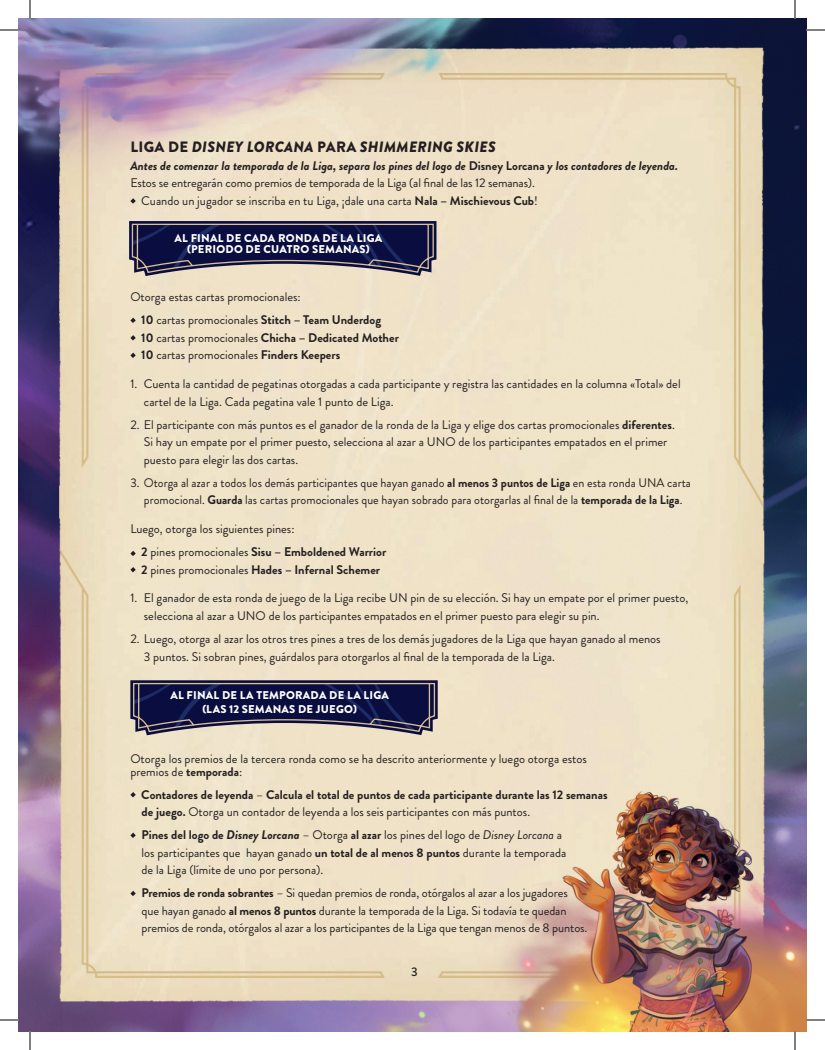
<style>
.page{position:relative;width:825px;height:1050px;background:#fff}
.page>*{position:absolute;margin:0;border:0;box-sizing:border-box;transform-origin:0 0}
.t1{font:italic 900 15px "Brandon Grotesque";letter-spacing:.02em;color:#231f20}
.t2{font:12.5px/17.5px "Brandon Grotesque";color:#231f20}
.t3{font:700 12.5px/17.5px "Brandon Grotesque";color:#231f20}
.t4{font:italic 700 12.5px "Brandon Grotesque";color:#231f20}
.t5{font:500 12.5px "Brandon Grotesque";color:#231f20}
.t6{font:900 11.25px/11.2px "Brandon Grotesque";letter-spacing:.02em;color:#fff;text-align:center}
.s1{font-style:normal}
.s2{font-weight:700}
.s3{font-weight:400}
.s4{font-weight:700;font-style:italic}
.s5{font-style:italic}
</style>
<div class="page">
<img style="left:19px;top:19px;width:787px;height:1012px">
<svg style="left:129px;top:221px;width:307px;height:55px;background:#3b3a5b"></svg>
<svg style="left:130px;top:680px;width:308px;height:55px;background:#3e3d5c"></svg>
<svg style="left:130px;top:198px;width:6px;height:6px"></svg>
<svg style="left:130px;top:318px;width:6px;height:5px"></svg>
<svg style="left:130px;top:335px;width:6px;height:6px"></svg>
<svg style="left:130px;top:353px;width:6px;height:5px"></svg>
<svg style="left:130px;top:551px;width:6px;height:5px"></svg>
<svg style="left:130px;top:567px;width:6px;height:5px"></svg>
<svg style="left:130px;top:792px;width:6px;height:5px"></svg>
<svg style="left:130px;top:833px;width:6px;height:5px"></svg>
<svg style="left:130px;top:891px;width:6px;height:5px"></svg>
<svg style="left:0;top:29px;width:19px;height:2px"></svg>
<svg style="left:806px;top:29px;width:19px;height:2px"></svg>
<svg style="left:0;top:1019px;width:19px;height:2px"></svg>
<svg style="left:806px;top:1019px;width:19px;height:2px"></svg>
<svg style="left:29px;top:0;width:2px;height:19px"></svg>
<svg style="left:29px;top:1031px;width:2px;height:19px"></svg>
<svg style="left:794px;top:0;width:2px;height:19px"></svg>
<svg style="left:794px;top:1031px;width:2px;height:19px"></svg>
<p class="t1" style="left:130px;top:136px;width:367px"><span class="s1">LIGA DE</span> DISNEY LORCANA <span class="s1">PARA</span> SHIMMERING SKIES</p>
<p class="t4" style="left:130px;top:157px;width:549px">Antes de comenzar la temporada de la Liga, separa los pines del logo de <span class="s1">Disney Lorcana</span> y los contadores de leyenda.</p>
<p class="t2" style="left:130px;top:175px;width:406px">Estos se entregarán como premios de temporada de la Liga (al final de las 12 semanas).</p>
<p class="t2" style="left:141px;top:192px;width:398px">Cuando un jugador se inscriba en tu Liga, ¡dale una carta <span class="s2">Nala – Mischievous Cub</span>!</p>
<p class="t6" style="left:175px;top:232px;width:209px">AL FINAL DE CADA RONDA DE LA LIGA (PERIODO DE CUATRO SEMANAS)</p>
<p class="t2" style="left:141px;top:285px;width:241px;line-height:23.1px;text-indent:-11px">Otorga estas cartas promocionales:<br><span class="s2">10</span> cartas promocionales <span class="s2">Stitch – Team Underdog</span></p>
<p class="t3" style="left:141px;top:329px;width:259px">10 <span class="s3">cartas promocionales</span> Chicha – Dedicated Mother<br>10 <span class="s3">cartas promocionales</span> Finders Keepers</p>
<p class="t2" style="left:144px;top:375px;width:538px;text-indent:-14px">1. Cuenta la cantidad de pegatinas otorgadas a cada participante y registra las cantidades en la columna «Total» del cartel de la Liga. Cada pegatina vale 1 punto de Liga.</p>
<p class="t2" style="left:144px;top:416px;width:532px;text-indent:-14px">2. El participante con más puntos es el ganador de la ronda de la Liga y elige dos cartas promocionales <span class="s2">diferentes</span>.<br>Si hay un empate por el primer puesto, selecciona al azar a UNO de los participantes empatados en el primer puesto para elegir las dos cartas.</p>
<p class="t2" style="left:130px;top:474px;width:562px;text-align:center">3. Otorga al azar a todos los demás participantes que hayan ganado <span class="s2">al menos 3 puntos de Liga</span> en esta ronda UNA carta promocional. <span class="s2">Guarda</span> las cartas promocionales que hayan sobrado para otorgarlas al final de la <span class="s2">temporada de la Liga</span>.</p>
<p class="t2" style="left:141px;top:517px;width:247px;line-height:23.1px;text-indent:-11px">Luego, otorga los siguientes pines:<br><span class="s2">2</span> pines promocionales <span class="s2">Sisu – Emboldened Warrior</span></p>
<p class="t3" style="left:141px;top:561px;width:240px">2 <span class="s3">pines promocionales</span> Hades – Infernal Schemer</p>
<p class="t2" style="left:144px;top:590px;width:546px;text-indent:-14px">1. El ganador de esta ronda de juego de la Liga recibe UN pin de su elección. Si hay un empate por el primer puesto, selecciona al azar a UNO de los participantes empatados en el primer puesto para elegir su pin.</p>
<p class="t2" style="left:144px;top:630px;width:518px;text-indent:-14px">2. Luego, otorga al azar los otros tres pines a tres de los demás jugadores de la Liga que hayan ganado al menos<br>3 puntos. Si sobran pines, guárdalos para otorgarlos al final de la temporada de la Liga.</p>
<p class="t6" style="left:170px;top:689px;width:220px;line-height:13.5px">AL FINAL DE LA TEMPORADA DE LA LIGA (LAS 12 SEMANAS DE JUEGO)</p>
<p class="t2" style="left:130px;top:753px;width:458px;line-height:12.5px">Otorga los premios de la tercera ronda como se ha descrito anteriormente y luego otorga estos premios de <span class="s2">temporada</span>:</p>
<p class="t3" style="left:141px;top:786px;width:468px">Contadores de leyenda <span class="s3">–</span> Calcula el total de puntos de cada participante durante las 12 semanas de juego. <span class="s3">Otorga un contador de leyenda a los seis participantes con más puntos.</span></p>
<p class="t2" style="left:142px;top:826px;width:426px"><span class="s2">Pines del logo de</span> <span class="s4">Disney Lorcana</span> – Otorga <span class="s2">al azar</span> los pines del logo de <span class="s5">Disney Lorcana</span> a los participantes que hayan ganado <span class="s2">un total de al menos 8 puntos</span> durante la temporada de la Liga (límite de uno por persona).</p>
<p class="t2" style="left:142px;top:885px;width:447px"><span class="s2">Premios de ronda sobrantes</span> – Si quedan premios de ronda, otórgalos al azar a los jugadores que hayan ganado <span class="s2">al menos 8 puntos</span> durante la temporada de la Liga. Si todavía te quedan premios de ronda, otórgalos al azar a los participantes de la Liga que tengan menos de 8 puntos.</p>
<p class="t5" style="left:411px;top:963px;width:8px">3</p>
</div>
